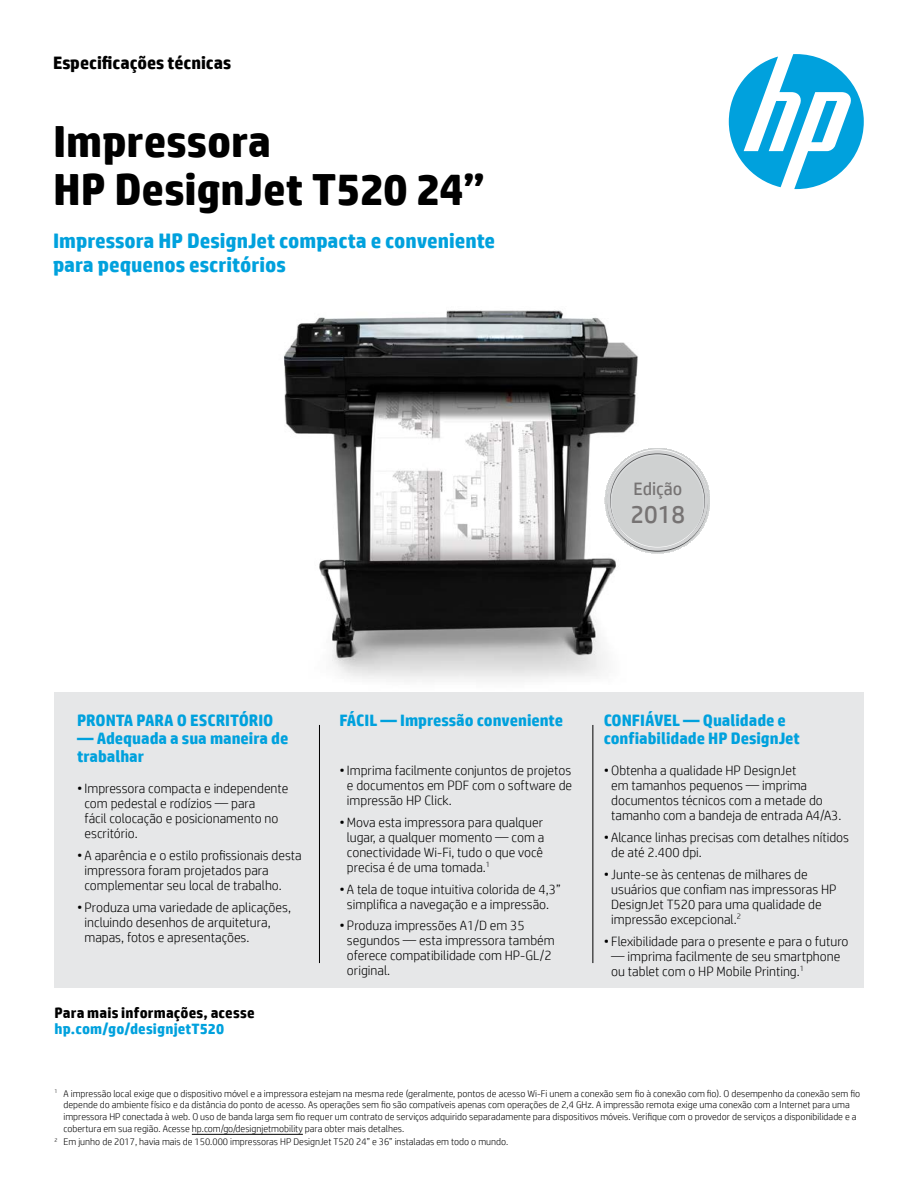
<style>
.page{position:relative;width:918px;height:1188px;background:#fff}
.page>*{position:absolute;margin:0;border:0;box-sizing:border-box;transform-origin:0 0}
.Cover_headline_30_32{font:700 45px/48px "HP Simplified";color:#000}
.footnote_6_5_ok{font:25.5px "HP Simplified";color:#767373}
.Cover_subhead_14_16{font:700 21px/24px "HP Simplified";color:#00a1dd}
.Document_type_for_30{font:700 18px "HP Simplified";color:#000}
.footnote_6_5_ok-2{font:18px "HP Simplified";color:#767373}
.t1{font:700 16.5px/18px "HP Simplified";color:#00a1dd}
.Call_to_action_10_11{font:700 15px "HP Simplified";letter-spacing:.01em;color:#000}
.Call_to_action_10_11-2{font:700 15px "HP Simplified";letter-spacing:.01em;color:#00a1dd}
.t2{font:300 13.5px/15px "HP Simplified";color:#000}
.footnote_6_5_ok-3{font:300 9.75px/11.7px "HP Simplified";color:#000}
</style>
<div class="page">
<svg style="left:729px;top:54px;width:135px;height:135px"></svg>
<img style="left:284px;top:310px;width:426px;height:371px">
<svg style="left:607px;top:448px;width:101px;height:104px"></svg>
<hr style="left:192px;top:1134px;width:111px;height:1px;background:#000">
<div style="left:55px;top:692px;width:809px;height:295px;background:#e6e7e8"></div>
<hr style="left:593px;top:725px;width:1px;height:238px;background:#000">
<hr style="left:319px;top:725px;width:1px;height:238px;background:#000">
<p class="Document_type_for_30" style="left:53px;top:51px;width:180px">Especificações técnicas</p>
<p class="Cover_headline_30_32" style="left:53px;top:118px;width:433px">Impressora<br>HP DesignJet T520 24”</p>
<p class="Cover_subhead_14_16" style="left:53px;top:229px;width:444px">Impressora HP DesignJet compacta e conveniente para pequenos escritórios</p>
<p class="footnote_6_5_ok-2" style="left:634px;top:478px;width:50px">Edição</p>
<p class="footnote_6_5_ok" style="left:631px;top:500px;width:56px">2018</p>
<p class="t1" style="left:77px;top:712px;width:198px">PRONTA PARA O ESCRITÓRIO</p>
<p class="t1" style="left:77px;top:730px;width:213px">— Adequada a sua maneira de trabalhar</p>
<p class="t2" style="left:85px;top:781px;width:205px;text-indent:-8px">• Impressora compacta e independente com pedestal e rodízios — para<br>fácil colocação e posicionamento no escritório.</p>
<p class="t2" style="left:85px;top:848px;width:219px;text-indent:-8px">• A aparência e o estilo profissionais desta impressora foram projetados para complementar seu local de trabalho.</p>
<p class="t2" style="left:85px;top:899px;width:208px;text-indent:-8px">• Produza uma variedade de aplicações, incluindo desenhos de arquitetura, mapas, fotos e apresentações.</p>
<p class="Call_to_action_10_11" style="left:55px;top:1003px;width:202px">Para mais informações, acesse</p>
<p class="Call_to_action_10_11-2" style="left:55px;top:1019px;width:171px">hp.com/go/designjetT520</p>
<p class="t1" style="left:339px;top:712px;width:225px">FÁCIL — Impressão conveniente</p>
<p class="t2" style="left:347px;top:763px;width:227px;text-align:justify;text-indent:-8px">• Imprima facilmente conjuntos de projetos e documentos em PDF com o software de impressão HP Click.</p>
<p class="t2" style="left:347px;top:814px;width:199px;text-align:justify;text-indent:-8px">• Mova esta impressora para qualquer lugar, a qualquer momento — com a conectividade Wi-Fi, tudo o que você precisa é de uma tomada.<sup>1</sup></p>
<p class="t2" style="left:339px;top:881px;width:223px;text-align:center">• A tela de toque intuitiva colorida de 4,3” simplifica a navegação e a impressão.</p>
<p class="t2" style="left:347px;top:918px;width:209px;text-indent:-8px">• Produza impressões A1/D em 35 segundos — esta impressora também oferece compatibilidade com HP-GL/2 original.</p>
<p class="t1" style="left:604px;top:712px;width:198px">CONFIÁVEL — Qualidade e confiabilidade HP DesignJet</p>
<p class="t2" style="left:611px;top:763px;width:232px;text-indent:-8px">• Obtenha a qualidade HP DesignJet<br>em tamanhos pequenos — imprima documentos técnicos com a metade do tamanho com a bandeja de entrada A4/A3.</p>
<p class="t2" style="left:611px;top:830px;width:239px;text-indent:-8px">• Alcance linhas precisas com detalhes nítidos de até 2.400 dpi.</p>
<p class="t2" style="left:611px;top:866px;width:227px;text-indent:-8px">• Junte-se às centenas de milhares de usuários que confiam nas impressoras HP DesignJet T520 para uma qualidade de impressão excepcional.<sup>2</sup></p>
<p class="t2" style="left:604px;top:933px;width:246px">• Flexibilidade para o presente e para o futuro</p>
<p class="t2" style="left:611px;top:948px;width:231px">— imprima facilmente de seu smartphone ou tablet com o HP Mobile Printing.<sup>1</sup></p>
<p class="footnote_6_5_ok-3" style="left:64px;top:1087px;width:798px;text-indent:-9px"><sup>1</sup> A impressão local exige que o dispositivo móvel e a impressora estejam na mesma rede (geralmente, pontos de acesso Wi-Fi unem a conexão sem fio à conexão com fio). O desempenho da conexão sem fio depende do ambiente físico e da distância do ponto de acesso. As operações sem fio são compatíveis apenas com operações de 2,4 GHz. A impressão remota exige uma conexão com a Internet para uma impressora HP conectada à web. O uso de banda larga sem fio requer um contrato de serviços adquirido separadamente para dispositivos móveis. Verifique com o provedor de serviços a disponibilidade e a cobertura em sua região. Acesse hp.com/go/designjetmobility para obter mais detalhes.</p>
<p class="footnote_6_5_ok-3" style="left:55px;top:1135px;width:455px"><sup>2</sup> Em junho de 2017, havia mais de 150.000 impressoras HP DesignJet T520 24” e 36” instaladas em todo o mundo.</p>
</div>
